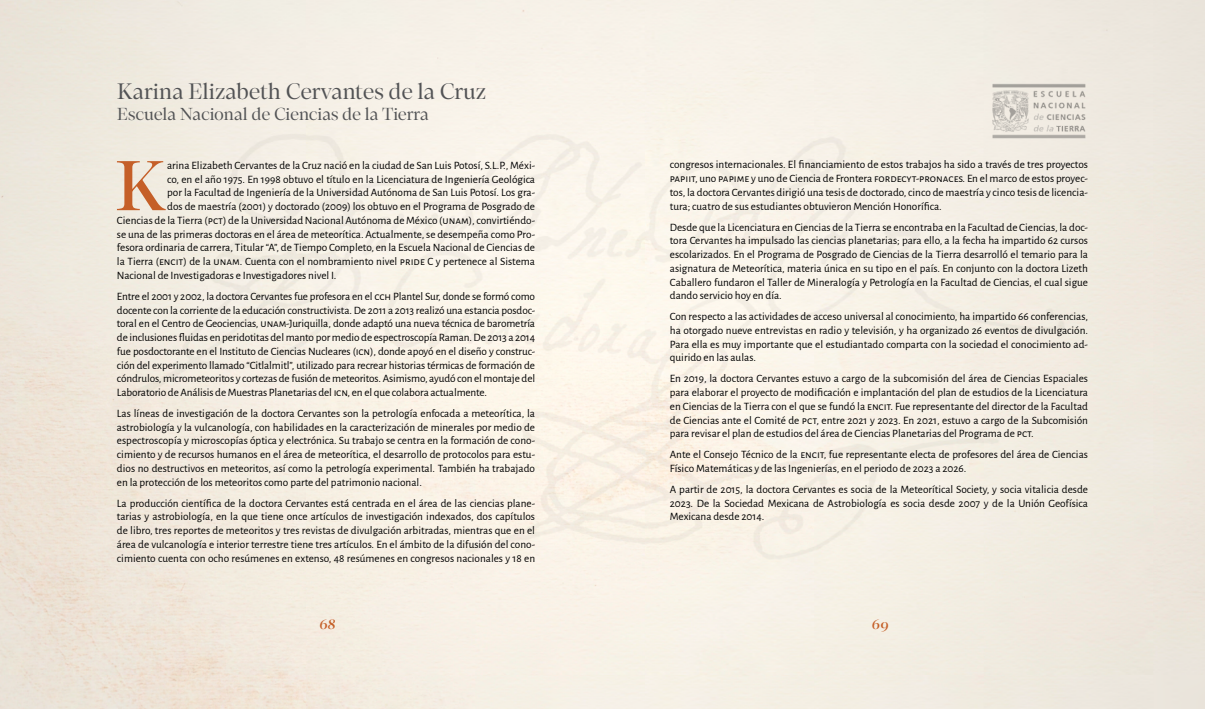
<style>
.page{position:relative;width:1205px;height:709px;background:#fff}
.page>*{position:absolute;margin:0;border:0;box-sizing:border-box;transform-origin:0 0}
.t1{font:200 70.88px "Loretta Display VF";color:#c55f28}
.t2{font:22.5px "Loretta Regular Display";color:#525355}
.t3{font:17.5px "Loretta Regular Display";letter-spacing:-.01em;color:#525355}
.t4{font:italic 200 13.75px "Loretta Display VF";color:#c55f28}
.t5{font:11.25px/13.8px "Alegreya Sans";color:#000;text-align:justify}
</style>
<div class="page">
<img style="left:989px;top:83px;width:99px;height:55px">
<h2 class="t2" style="left:117px;top:75px;width:371px">Karina Elizabeth Cervantes de la Cruz</h2>
<h3 class="t3" style="left:117px;top:102px;width:313px">Escuela Nacional de Ciencias de la Tierra</h3>
<h1 class="t1" style="left:115px;top:139px;width:54px">K</h1>
<p class="t5" style="left:167px;top:158px;width:369px">arina Elizabeth Cervantes de la Cruz nació en la ciudad de San Luis Potosí, S.L.P., Méxi-</p>
<p class="t5" style="left:167px;top:171px;width:369px">co, en el año 1975. En 1998 obtuvo el título en la Licenciatura de Ingeniería Geológica</p>
<p class="t5" style="left:167px;top:185px;width:369px">por la Facultad de Ingeniería de la Universidad Autónoma de San Luis Potosí. Los gra-</p>
<p class="t5" style="left:167px;top:199px;width:369px">dos de maestría (2001) y doctorado (2009) los obtuvo en el Programa de Posgrado de</p>
<p class="t5" style="left:117px;top:213px;width:420px">Ciencias de la Tierra (pct) de la Universidad Nacional Autónoma de México (unam), convirtiéndo-</p>
<p class="t5" style="left:117px;top:226px;width:420px">se una de las primeras doctoras en el área de meteorítica. Actualmente, se desempeña como Pro-</p>
<p class="t5" style="left:117px;top:240px;width:420px">fesora ordinaria de carrera, Titular “A”, de Tiempo Completo, en la Escuela Nacional de Ciencias de</p>
<p class="t5" style="left:117px;top:254px;width:420px">la Tierra (encit) de la unam. Cuenta con el nombramiento nivel pride C y pertenece al Sistema</p>
<p class="t5" style="left:117px;top:268px;width:221px">Nacional de Investigadoras e Investigadores nivel I.</p>
<p class="t5" style="left:117px;top:289px;width:420px">Entre el 2001 y 2002, la doctora Cervantes fue profesora en el cch Plantel Sur, donde se formó como docente con la corriente de la educación constructivista. De 2011 a 2013 realizó una estancia posdoc&shy;toral en el Centro de Geociencias, unam-Juriquilla, donde adaptó una nueva técnica de barometría de inclusiones fluidas en peridotitas del manto por medio de espectroscopía Raman. De 2013 a 2014 fue posdoctorante en el Instituto de Ciencias Nucleares (icn), donde apoyó en el diseño y construc&shy;ción del experimento llamado “Citlalmitl”, utilizado para recrear historias térmicas de formación de cóndrulos, micrometeoritos y cortezas de fusión de meteoritos. Asimismo, ayudó con el montaje del Laboratorio de Análisis de Muestras Planetarias del icn, en el que colabora actualmente.</p>
<p class="t5" style="left:117px;top:406px;width:420px">Las líneas de investigación de la doctora Cervantes son la petrología enfocada a meteorítica, la astrobiología y la vulcanología, con habilidades en la caracterización de minerales por medio de espectroscopía y microscopías óptica y electrónica. Su trabajo se centra en la formación de cono&shy;cimiento y de recursos humanos en el área de meteorítica, el desarrollo de protocolos para estu&shy;dios no destructivos en meteoritos, así como la petrología experimental. También ha trabajado en la protección de los meteoritos como parte del patrimonio nacional.</p>
<p class="t5" style="left:117px;top:495px;width:420px">La producción científica de la doctora Cervantes está centrada en el área de las ciencias plane&shy;tarias y astrobiología, en la que tiene once artículos de investigación indexados, dos capítulos de libro, tres reportes de meteoritos y tres revistas de divulgación arbitradas, mientras que en el área de vulcanología e interior terrestre tiene tres artículos. En el ámbito de la difusión del cono&shy;cimiento cuenta con ocho resúmenes en extenso, 48 resúmenes en congresos nacionales y 18 en</p>
<p class="t5" style="left:670px;top:157px;width:420px">congresos internacionales. El financiamiento de estos trabajos ha sido a través de tres proyectos papiit, uno papime y uno de Ciencia de Frontera fordecyt-pronaces. En el marco de estos proyec&shy;tos, la doctora Cervantes dirigió una tesis de doctorado, cinco de maestría y cinco tesis de licencia&shy;tura; cuatro de sus estudiantes obtuvieron Mención Honorífica.</p>
<p class="t5" style="left:670px;top:219px;width:420px">Desde que la Licenciatura en Ciencias de la Tierra se encontraba en la Facultad de Ciencias, la doc&shy;tora Cervantes ha impulsado las ciencias planetarias; para ello, a la fecha ha impartido 62 cursos escolarizados. En el Programa de Posgrado de Ciencias de la Tierra desarrolló el temario para la asignatura de Meteorítica, materia única en su tipo en el país. En conjunto con la doctora Lizeth Caballero fundaron el Taller de Mineralogía y Petrología en la Facultad de Ciencias, el cual sigue dando servicio hoy en día.</p>
<p class="t5" style="left:670px;top:309px;width:420px">Con respecto a las actividades de acceso universal al conocimiento, ha impartido 66 conferencias, ha otorgado nueve entrevistas en radio y televisión, y ha organizado 26 eventos de divulgación.<br>Para ella es muy importante que el estudiantado comparta con la sociedad el conocimiento ad&shy;quirido en las aulas.</p>
<p class="t5" style="left:670px;top:371px;width:420px">En 2019, la doctora Cervantes estuvo a cargo de la subcomisión del área de Ciencias Espaciales para elaborar el proyecto de modificación e implantación del plan de estudios de la Licenciatura en Ciencias de la Tierra con el que se fundó la encit. Fue representante del director de la Facultad de Ciencias ante el Comité de pct, entre 2021 y 2023. En 2021, estuvo a cargo de la Subcomisión para revisar el plan de estudios del área de Ciencias Planetarias del Programa de pct.</p>
<p class="t5" style="left:670px;top:447px;width:420px">Ante el Consejo Técnico de la encit, fue representante electa de profesores del área de Ciencias<br>Físico Matemáticas y de las Ingenierías, en el periodo de 2023 a 2026.</p>
<p class="t5" style="left:670px;top:481px;width:420px">A partir de 2015, la doctora Cervantes es socia de la Meteorítical Society, y socia vitalicia desde 2023. De la Sociedad Mexicana de Astrobiología es socia desde 2007 y de la Unión Geofísica Mexicana desde 2014.</p>
<p class="t4" style="left:319px;top:614px;width:18px">68</p>
<p class="t4" style="left:872px;top:614px;width:18px">69</p>
</div>
